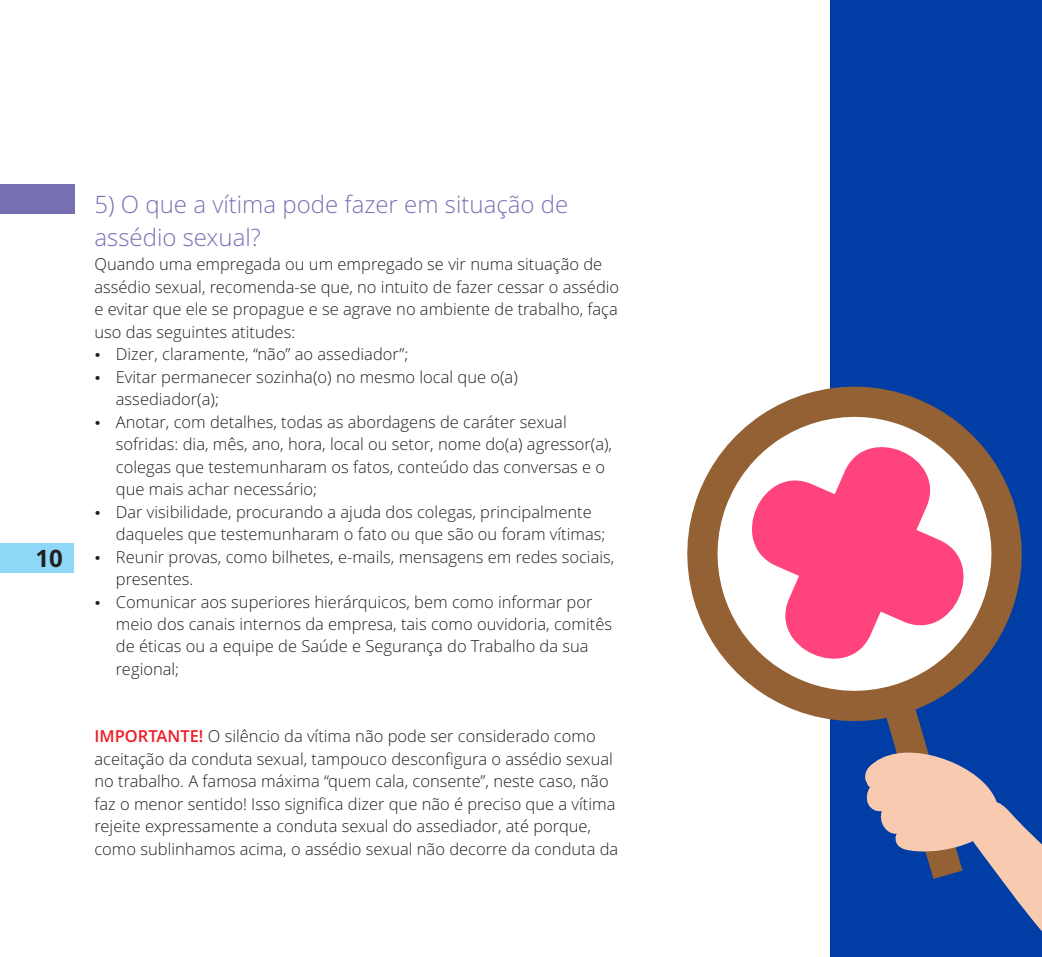
<style>
.page{position:relative;width:1042px;height:957px;background:#fff}
.page>*{position:absolute;margin:0;border:0;box-sizing:border-box;transform-origin:0 0}
.t1{font:300 24px/32.7px "Open Sans";color:#7670b3}
.t2{font:700 24px "Open Sans";color:#231f20}
.t3{font:300 16.5px/22.5px "Open Sans";color:#231f20}
.s1{font-weight:600;color:#ed1c24}
</style>
<div class="page">
<div style="left:830px;top:0;width:212px;height:957px;background:#003da5"></div>
<div style="left:0;top:184px;width:75px;height:30px;background:#7670b3"></div>
<div style="left:0;top:543px;width:74px;height:30px;background:#8ed8f8"></div>
<svg style="left:687px;top:386px;width:335px;height:336px"></svg>
<svg style="left:726px;top:421px;width:263px;height:263px"></svg>
<svg style="left:865px;top:651px;width:177px;height:281px"></svg>
<h1 class="t2" style="left:36px;top:548px;width:29px">10</h1>
<h1 class="t1" style="left:94px;top:190px;width:475px">5) O que a vítima pode fazer em situação de assédio sexual?</h1>
<p class="t3" style="left:94px;top:255px;width:526px">Quando uma empregada ou um empregado se vir numa situação de assédio sexual, recomenda-se que, no intuito de fazer cessar o assédio e evitar que ele se propague e se agrave no ambiente de trabalho, faça uso das seguintes atitudes:</p>
<p class="t3" style="left:116px;top:345px;width:294px">Dizer, claramente, “não” ao assediador”;</p>
<p class="t3" style="left:116px;top:367px;width:403px">Evitar permanecer sozinha(o) no mesmo local que o(a) assediador(a);</p>
<p class="t3" style="left:116px;top:412px;width:498px">Anotar, com detalhes, todas as abordagens de caráter sexual sofridas: dia, mês, ano, hora, local ou setor, nome do(a) agressor(a), colegas que testemunharam os fatos, conteúdo das conversas e o que mais achar necessário;</p>
<p class="t3" style="left:116px;top:502px;width:491px">Dar visibilidade, procurando a ajuda dos colegas, principalmente daqueles que testemunharam o fato ou que são ou foram vítimas;</p>
<p class="t3" style="left:116px;top:547px;width:500px">Reunir provas, como bilhetes, e-mails, mensagens em redes sociais, presentes.</p>
<p class="t3" style="left:116px;top:592px;width:498px">Comunicar aos superiores hierárquicos, bem como informar por meio dos canais internos da empresa, tais como ouvidoria, comitês de éticas ou a equipe de Saúde e Segurança do Trabalho da sua regional;</p>
<p class="t3" style="left:94px;top:727px;width:525px"><span class="s1">IMPORTANTE!</span> O silêncio da vítima não pode ser considerado como aceitação da conduta sexual, tampouco desconfigura o assédio sexual no trabalho. A famosa máxima “quem cala, consente”, neste caso, não faz o menor sentido! Isso significa dizer que não é preciso que a vítima rejeite expressamente a conduta sexual do assediador, até porque, como sublinhamos acima, o assédio sexual não decorre da conduta da</p>
</div>
